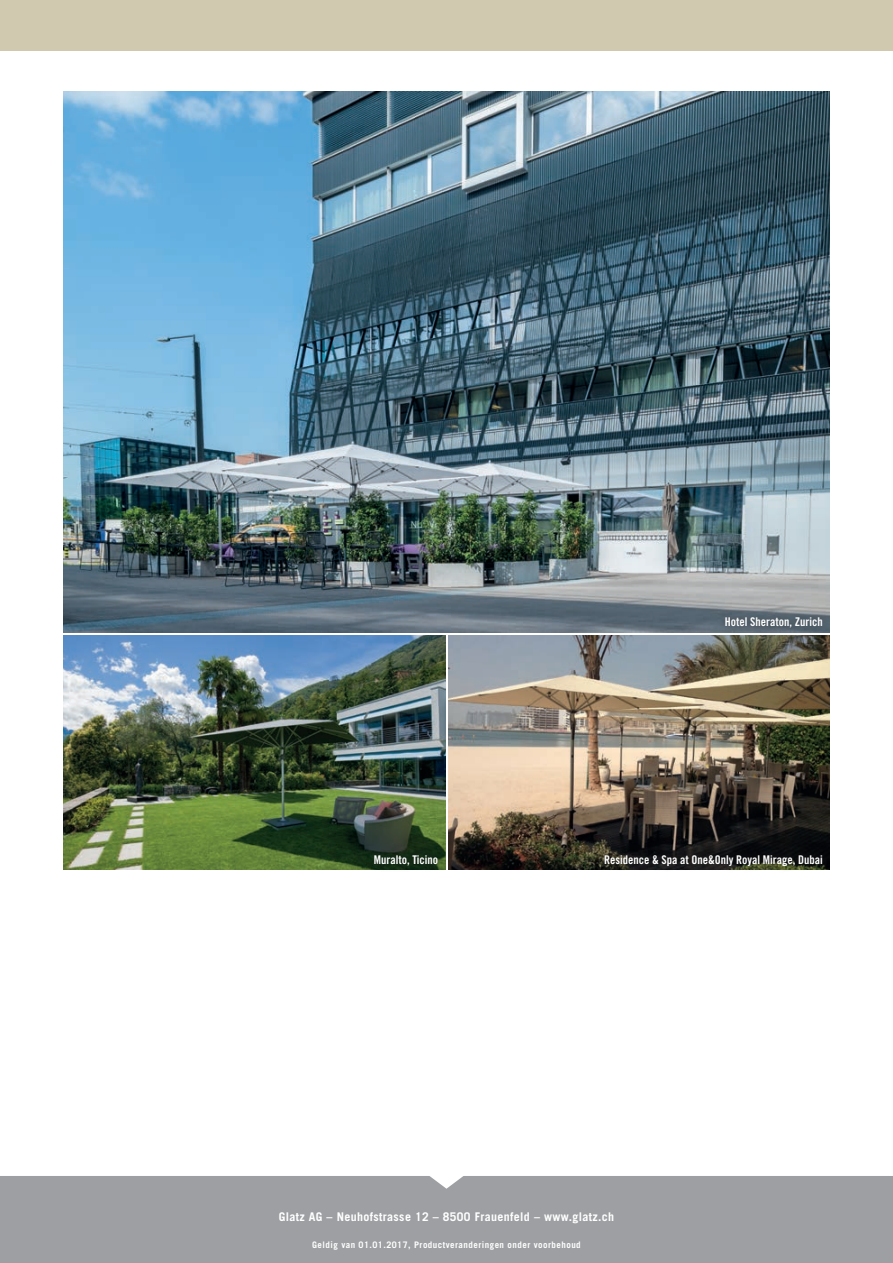
<style>
.page{position:relative;width:893px;height:1263px;background:#fff}
.page>*{position:absolute;margin:0;border:0;box-sizing:border-box;transform-origin:0 0}
._01_Kriterium{font:12px "Trade Gothic Bold Cond Twenty";color:#fff}
._00_Händlereindruck{font:700 12px "Trade Gothic";letter-spacing:.03em;color:#fff}
._00_Datum_Produktänd{font:700 9px "Trade Gothic";letter-spacing:.05em;color:#fff}
</style>
<div class="page">
<img style="left:448px;top:636px;width:381px;height:234px">
<img style="left:64px;top:636px;width:381px;height:234px">
<img style="left:64px;top:91px;width:765px;height:542px">
<div style="left:0;top:0;width:893px;height:51px;background:#d1c8b0"></div>
<div style="left:0;top:1176px;width:893px;height:87px;background:#9d9fa2"></div>
<div style="left:597px;top:846px;width:234px;height:27px;background:#231f20;opacity:.6"></div>
<div style="left:717px;top:609px;width:113px;height:26px;background:#231f20;opacity:.6"></div>
<div style="left:366px;top:846px;width:79px;height:26px;background:#231f20;opacity:.6"></div>
<p class="_01_Kriterium" style="left:374px;top:852px;width:66px">Muralto, Ticino</p>
<p class="_01_Kriterium" style="left:725px;top:615px;width:99px">Hotel Sheraton, Zurich</p>
<p class="_01_Kriterium" style="left:604px;top:852px;width:220px">Residence &amp; Spa at One&amp;Only Royal Mirage, Dubai</p>
<p class="_00_Händlereindruck" style="left:279px;top:1209px;width:337px">Glatz AG – Neuhofstrasse 12 – 8500 Frauenfeld – www.glatz.ch</p>
<p class="_00_Datum_Produktänd" style="left:312px;top:1239px;width:270px">Geldig van 01.01.2017, Productveranderingen onder voorbehoud</p>
</div>
